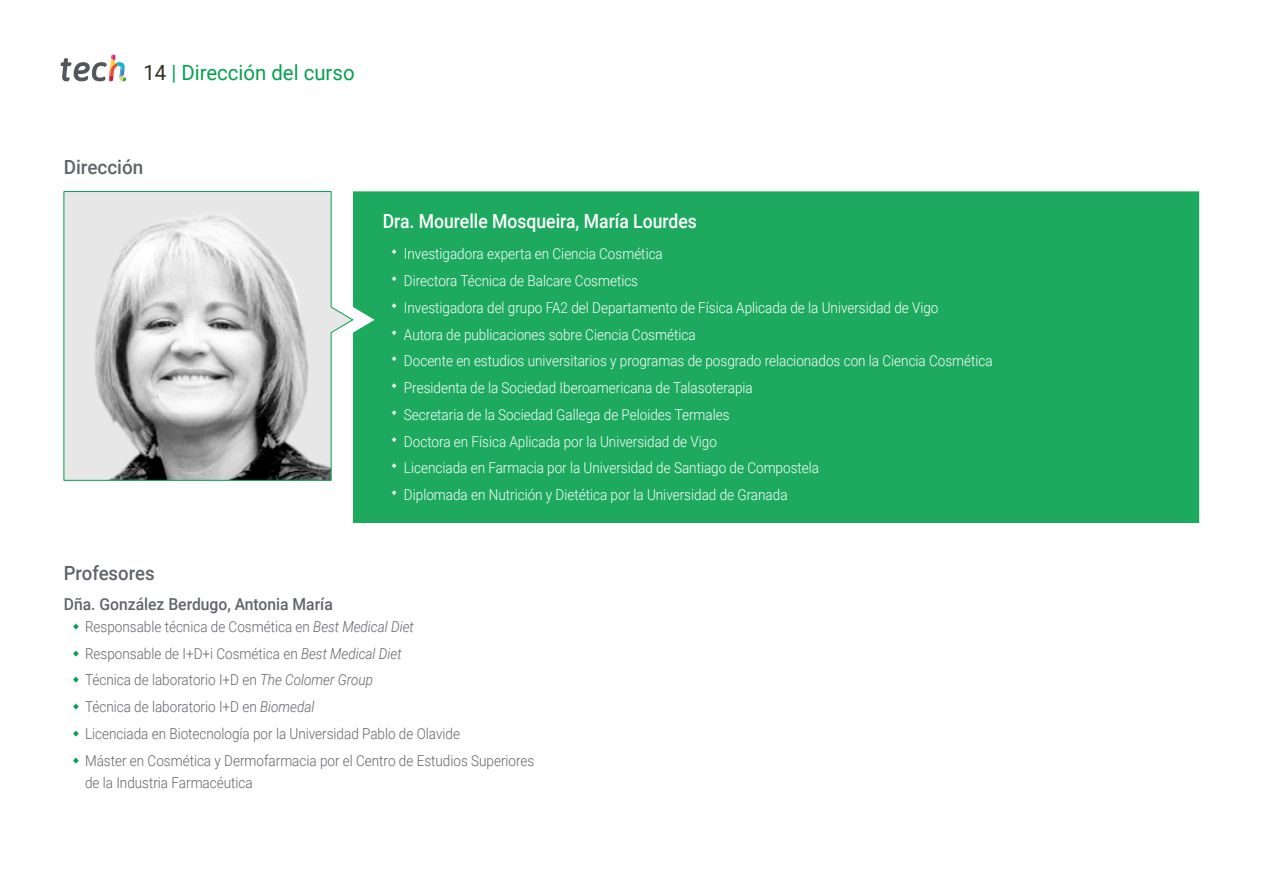
<style>
.page{position:relative;width:1263px;height:893px;background:#fff}
.page>*{position:absolute;margin:0;border:0;box-sizing:border-box;transform-origin:0 0}
.t1{font:21px "Roboto";color:#04a14d}
.t2{font:500 19.5px "Roboto";color:#fff;scale:.9 1}
.t3{font:500 19.5px "Roboto";color:#61646a;scale:.95 1}
.t4{font:500 19.5px "Roboto";color:#61646a}
.t5{font:500 16.5px "Roboto";color:#61646a;scale:.95 1}
.t6{font:300 15px/26.7px "Roboto";color:#fff;scale:.9 1}
.t7{font:300 15px/26.7px "Roboto";color:#61646a;scale:.9 1}
.s1{color:#312e20}
.s2{font-style:italic}
</style>
<div class="page">
<div style="left:353px;top:191px;width:846px;height:332px;background:#1daa5f"></div>
<svg style="left:64px;top:191px;width:289px;height:290px;background:#c6c8c7"></svg>
<svg style="left:61px;top:55px;width:65px;height:27px"></svg>
<svg style="left:392px;top:249px;width:5px;height:5px"></svg>
<svg style="left:392px;top:276px;width:5px;height:5px"></svg>
<svg style="left:392px;top:303px;width:5px;height:5px"></svg>
<svg style="left:392px;top:330px;width:5px;height:5px"></svg>
<svg style="left:392px;top:356px;width:5px;height:5px"></svg>
<svg style="left:392px;top:383px;width:5px;height:5px"></svg>
<svg style="left:392px;top:410px;width:5px;height:5px"></svg>
<svg style="left:392px;top:437px;width:5px;height:5px"></svg>
<svg style="left:392px;top:463px;width:5px;height:5px"></svg>
<svg style="left:392px;top:490px;width:5px;height:5px"></svg>
<h1 class="t1" style="left:144px;top:57px;width:213px"><span class="s1">14</span> | Dirección del curso</h1>
<h2 class="t4" style="left:64px;top:154px;width:81px">Dirección</h2>
<h2 class="t2" style="left:383px;top:208px;width:351px">Dra. Mourelle Mosqueira, María Lourdes</h2>
<p class="t6" style="left:404px;top:240px;width:656px">Investigadora experta en Ciencia Cosmética<br>Directora Técnica de Balcare Cosmetics<br>Investigadora del grupo FA2 del Departamento de Física Aplicada de la Universidad de Vigo<br>Autora de publicaciones sobre Ciencia Cosmética<br>Docente en estudios universitarios y programas de posgrado relacionados con la Ciencia Cosmética Presidenta de la Sociedad Iberoamericana de Talasoterapia<br>Secretaria de la Sociedad Gallega de Peloides Termales<br>Doctora en Física Aplicada por la Universidad de Vigo<br>Licenciada en Farmacia por la Universidad de Santiago de Compostela<br>Diplomada en Nutrición y Dietética por la Universidad de Granada</p>
<h2 class="t3" style="left:64px;top:560px;width:97px">Profesores</h2>
<p class="t5" style="left:64px;top:592px;width:285px">Dña. González Berdugo, Antonia María</p>
<p class="t7" style="left:85px;top:613px;width:501px">Responsable técnica de Cosmética en <span class="s2">Best Medical Diet<br></span>Responsable de I+D+i Cosmética en <span class="s2">Best Medical Diet<br></span>Técnica de laboratorio I+D en <span class="s2">The Colomer Group<br></span>Técnica de laboratorio I+D en <span class="s2">Biomedal<br></span>Licenciada en Biotecnología por la Universidad Pablo de Olavide<br>Máster en Cosmética y Dermofarmacia por el Centro de Estudios Superiores</p>
<p class="t7" style="left:85px;top:769px;width:188px">de la Industria Farmacéutica</p>
</div>
